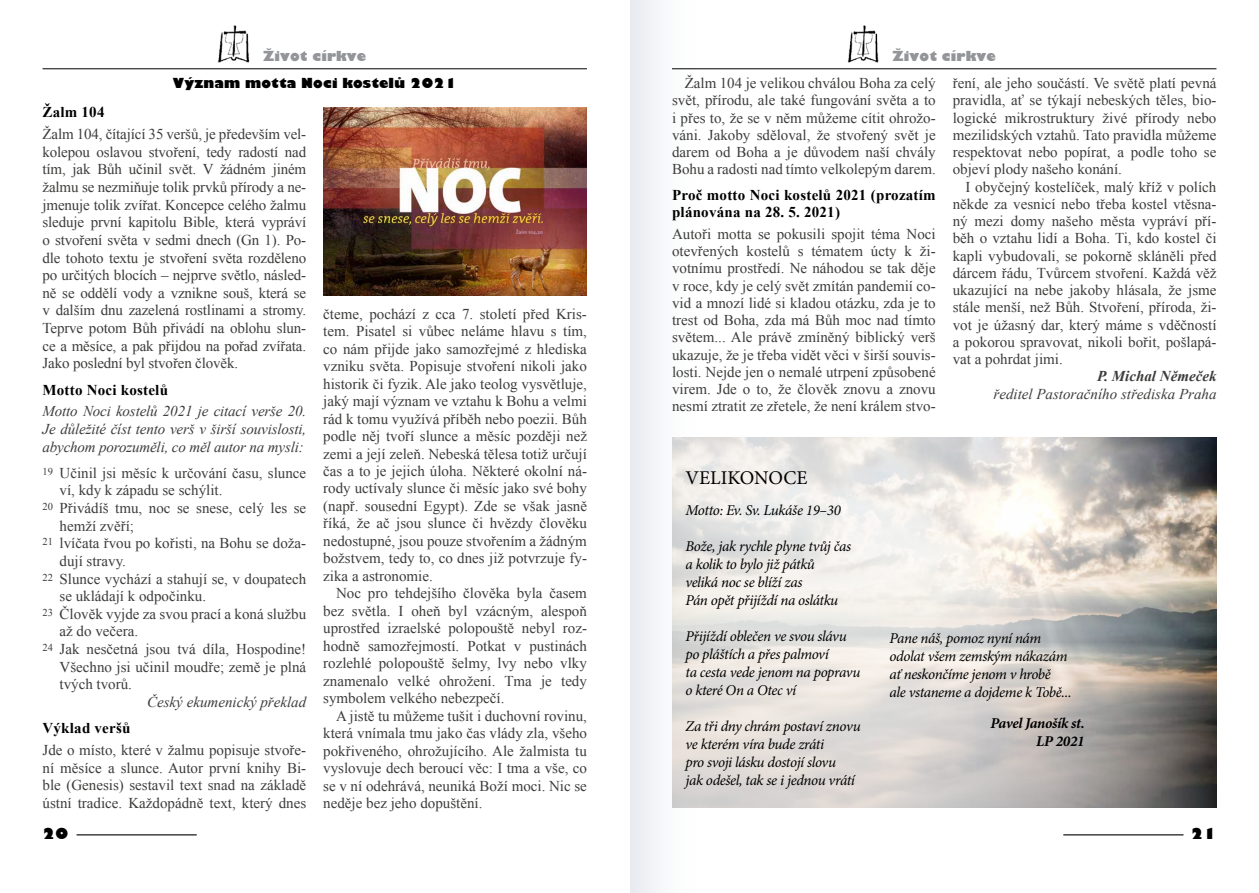
<style>
.page{position:relative;width:1259px;height:893px;background:#fff}
.page>*{position:absolute;margin:0;border:0;box-sizing:border-box;transform-origin:0 0}
.t1{font:19.5px "Minion Pro";color:#000}
.t2{font:15px/17.2px "Times New Roman";color:#3c3d3b;text-align:justify}
.t3{font:italic 15px/18px "Minion Pro";letter-spacing:-.025em;color:#000}
.t4{font:italic 15px/17.7px "Times New Roman";color:#3c3d3b;text-align:justify}
.t5{font:700 15px/17.2px "Times New Roman";letter-spacing:.015em;color:#000}
.t6{font:italic 700 15px/18px "Minion Pro";letter-spacing:-.025em;color:#000;text-align:right}
.t7{font:italic 700 15px "Times New Roman";color:#3c3d3b}
.t8{font:800 15px "Gilbert";color:#000}
.t9{font:800 13.5px "Gilbert";letter-spacing:.01em;color:#000}
.t10{font:800 13.5px "Gilbert";letter-spacing:.01em;color:#939598}
</style>
<div class="page">
<hr style="left:77px;top:834px;width:120px;height:1px;background:#000">
<hr style="left:1063px;top:834px;width:120px;height:1px;background:#000">
<div style="left:630px;top:0;width:67px;height:893px;background:#f5f6f8"></div>
<img style="left:672px;top:438px;width:544px;height:24px">
<svg style="left:672px;top:462px;width:544px;height:346px;background:#d0ccc7"></svg>
<img style="left:847px;top:25px;width:32px;height:38px">
<hr style="left:672px;top:68px;width:544px;height:1px;background:#000">
<img style="left:218px;top:25px;width:32px;height:38px">
<hr style="left:43px;top:68px;width:544px;height:1px;background:#000">
<img style="left:323px;top:107px;width:264px;height:188px">
<p class="t10" style="left:263px;top:48px;width:105px">Život církve</p>
<p class="t10" style="left:892px;top:48px;width:105px">Život církve</p>
<p class="t9" style="left:173px;top:75px;width:285px">Význam motta Noci kostelů 2021</p>
<p class="t2" style="left:672px;top:74px;width:265px;text-indent:13px">Žalm 104 je velikou chválou Boha za celý svět, přírodu, ale také fungování světa a to i přes to, že se v něm můžeme cítit ohrožo&shy;váni. Jakoby sděloval, že stvořený svět je darem od Boha a je důvodem naší chvály Bohu a radosti nad tímto velkolepým darem.</p>
<p class="t5" style="left:672px;top:186px;width:265px">Proč motto Noci kostelů 2021 (prozatím plánována na 28. 5. 2021)</p>
<p class="t2" style="left:672px;top:225px;width:265px">Autoři motta se pokusili spojit téma Noci otevřených kostelů s tématem úcty k ži&shy;votnímu prostředí. Ne náhodou se tak děje v roce, kdy je celý svět zmítán pandemií co&shy;vid a mnozí lidé si kladou otázku, zda je to trest od Boha, zda má Bůh moc nad tímto světem... Ale právě zmíněný biblický verš ukazuje, že je třeba vidět věci v širší souvis&shy;losti. Nejde jen o nemalé utrpení způsobené virem. Jde o to, že člověk znovu a znovu nesmí ztratit ze zřetele, že není králem stvo-</p>
<p class="t2" style="left:952px;top:74px;width:265px">ření, ale jeho součástí. Ve světě platí pevná pravidla, ať se týkají nebeských těles, bio&shy;logické mikrostruktury živé přírody nebo mezilidských vztahů. Tato pravidla můžeme respektovat nebo popírat, a podle toho se objeví plody našeho konání.</p>
<p class="t2" style="left:952px;top:178px;width:265px;text-indent:13px">I obyčejný kostelíček, malý kříž v polích někde za vesnicí nebo třeba kostel vtěsna&shy;ný mezi domy našeho města vypráví pří&shy;běh o vztahu lidí a Boha. Ti, kdo kostel či kapli vybudovali, se pokorně skláněli před dárcem řádu, Tvůrcem stvoření. Každá věž ukazující na nebe jakoby hlásala, že jsme stále menší, než Bůh. Stvoření, příroda, ži&shy;vot je úžasný dar, který máme s vděčností a pokorou spravovat, nikoli bořit, pošlapá&shy;vat a pohrdat jimi.</p>
<p class="t7" style="left:1097px;top:366px;width:121px">P. Michal Němeček</p>
<p class="t4" style="left:993px;top:384px;width:224px">ředitel Pastoračního střediska Praha</p>
<p class="t5" style="left:43px;top:103px;width:63px">Žalm 104</p>
<p class="t2" style="left:43px;top:125px;width:265px;line-height:17.7px">Žalm 104, čítající 35 veršů, je především vel&shy;kolepou oslavou stvoření, tedy radostí nad tím, jak Bůh učinil svět. V žádném jiném žalmu se nezmiňuje tolik prvků přírody a ne&shy;jmenuje tolik zvířat. Koncepce celého žalmu sleduje první kapitolu Bible, která vypráví o stvoření světa v sedmi dnech (Gn 1). Po&shy;dle tohoto textu je stvoření světa rozděleno po určitých blocích – nejprve světlo, násled&shy;ně se oddělí vody a vznikne souš, která se v dalším dnu zazelená rostlinami a stromy.<br>Teprve potom Bůh přivádí na oblohu slun&shy;ce a měsíce, a pak přijdou na pořad zvířata.<br>Jako poslední byl stvořen člověk.</p>
<p class="t5" style="left:43px;top:380px;width:127px">Motto Noci kostelů</p>
<p class="t4" style="left:43px;top:402px;width:265px">Motto Noci kostelů 2021 je citací verše 20.<br>Je důležité číst tento verš v širší souvislosti, abychom porozuměli, co měl autor na mysli:</p>
<p class="t2" style="left:43px;top:464px;width:265px"><sup>19</sup> Učinil jsi měsíc k určování času, slunce</p>
<p class="t2" style="left:60px;top:481px;width:164px">ví, kdy k západu se schýlit.</p>
<p class="t2" style="left:43px;top:499px;width:265px"><sup>20</sup> Přivádíš tmu, noc se snese, celý les se</p>
<p class="t2" style="left:60px;top:517px;width:76px">hemží zvěří;</p>
<p class="t2" style="left:43px;top:534px;width:265px"><sup>21</sup> lvíčata řvou po kořisti, na Bohu se doža-</p>
<p class="t2" style="left:60px;top:552px;width:68px">dují stravy.</p>
<p class="t2" style="left:43px;top:570px;width:265px"><sup>22</sup> Slunce vychází a stahují se, v doupatech</p>
<p class="t2" style="left:60px;top:587px;width:148px">se ukládají k odpočinku.</p>
<p class="t2" style="left:43px;top:605px;width:265px"><sup>23</sup> Člověk vyjde za svou prací a koná službu</p>
<p class="t2" style="left:60px;top:623px;width:80px">až do večera.</p>
<p class="t2" style="left:43px;top:640px;width:265px"><sup>24</sup> Jak nesčetná jsou tvá díla, Hospodine!</p>
<p class="t2" style="left:60px;top:658px;width:248px">Všechno jsi učinil moudře; země je plná</p>
<p class="t2" style="left:60px;top:675px;width:74px">tvých tvorů.</p>
<p class="t4" style="left:147px;top:693px;width:161px">Český ekumenický překlad</p>
<p class="t5" style="left:43px;top:719px;width:89px">Výklad veršů</p>
<p class="t2" style="left:43px;top:741px;width:265px;line-height:17.7px">Jde o místo, které v žalmu popisuje stvoře&shy;ní měsíce a slunce. Autor první knihy Bi&shy;ble (Genesis) sestavil text snad na základě ústní tradice. Každopádně text, který dnes</p>
<p class="t2" style="left:323px;top:305px;width:265px">čteme, pochází z cca 7. století před Kris&shy;tem. Pisatel si vůbec neláme hlavu s tím, co nám přijde jako samozřejmé z hlediska vzniku světa. Popisuje stvoření nikoli jako historik či fyzik. Ale jako teolog vysvětluje, jaký mají význam ve vztahu k Bohu a velmi rád k tomu využívá příběh nebo poezii. Bůh podle něj tvoří slunce a měsíc později než zemi a její zeleň. Nebeská tělesa totiž určují čas a to je jejich úloha. Některé okolní ná&shy;rody uctívaly slunce či měsíc jako své bohy (např. sousední Egypt). Zde se však jasně říká, že ač jsou slunce či hvězdy člověku nedostupné, jsou pouze stvořením a žádným božstvem, tedy to, co dnes již potvrzuje fy&shy;zika a astronomie.</p>
<p class="t2" style="left:323px;top:584px;width:265px;text-indent:13px">Noc pro tehdejšího člověka byla časem bez světla. I oheň byl vzácným, alespoň uprostřed izraelské polopouště nebyl roz&shy;hodně samozřejmostí. Potkat v pustinách rozlehlé polopouště šelmy, lvy nebo vlky znamenalo velké ohrožení. Tma je tedy symbolem velkého nebezpečí.</p>
<p class="t2" style="left:323px;top:707px;width:265px;text-indent:13px">A jistě tu můžeme tušit i duchovní rovinu, která vnímala tmu jako čas vlády zla, všeho pokřiveného, ohrožujícího. Ale žalmista tu vyslovuje dech beroucí věc: I tma a vše, co se v ní odehrává, neuniká Boží moci. Nic se neděje bez jeho dopuštění.</p>
<h1 class="t1" style="left:685px;top:465px;width:124px">VELIKONOCE</h1>
<p class="t3" style="left:685px;top:501px;width:157px">Motto: Ev. Sv. Lukáše 19–30</p>
<p class="t3" style="left:685px;top:537px;width:167px">Bože, jak rychle plyne tvůj čas a kolik to bylo již pátků veliká noc se blíží zas<br>Pán opět přijíždí na oslátku</p>
<p class="t3" style="left:685px;top:627px;width:176px">Přijíždí oblečen ve svou slávu po pláštích a přes palmoví<br>ta cesta vede jenom na popravu o které On a Otec ví</p>
<p class="t3" style="left:685px;top:717px;width:177px">Za tři dny chrám postaví znovu ve kterém víra bude zráti<br>pro svoji lásku dostojí slovu<br>jak odešel, tak se i jednou vrátí</p>
<p class="t3" style="left:889px;top:629px;width:183px">Pane náš, pomoz nyní nám odolat všem zemským nákazám ať neskončíme jenom v hrobě<br>ale vstaneme a dojdeme k Tobě...</p>
<p class="t6" style="left:990px;top:714px;width:96px">Pavel Janošík st.<br>LP 2021</p>
<p class="t8" style="left:43px;top:824px;width:27px">20</p>
<p class="t8" style="left:1190px;top:824px;width:27px">21</p>
</div>
